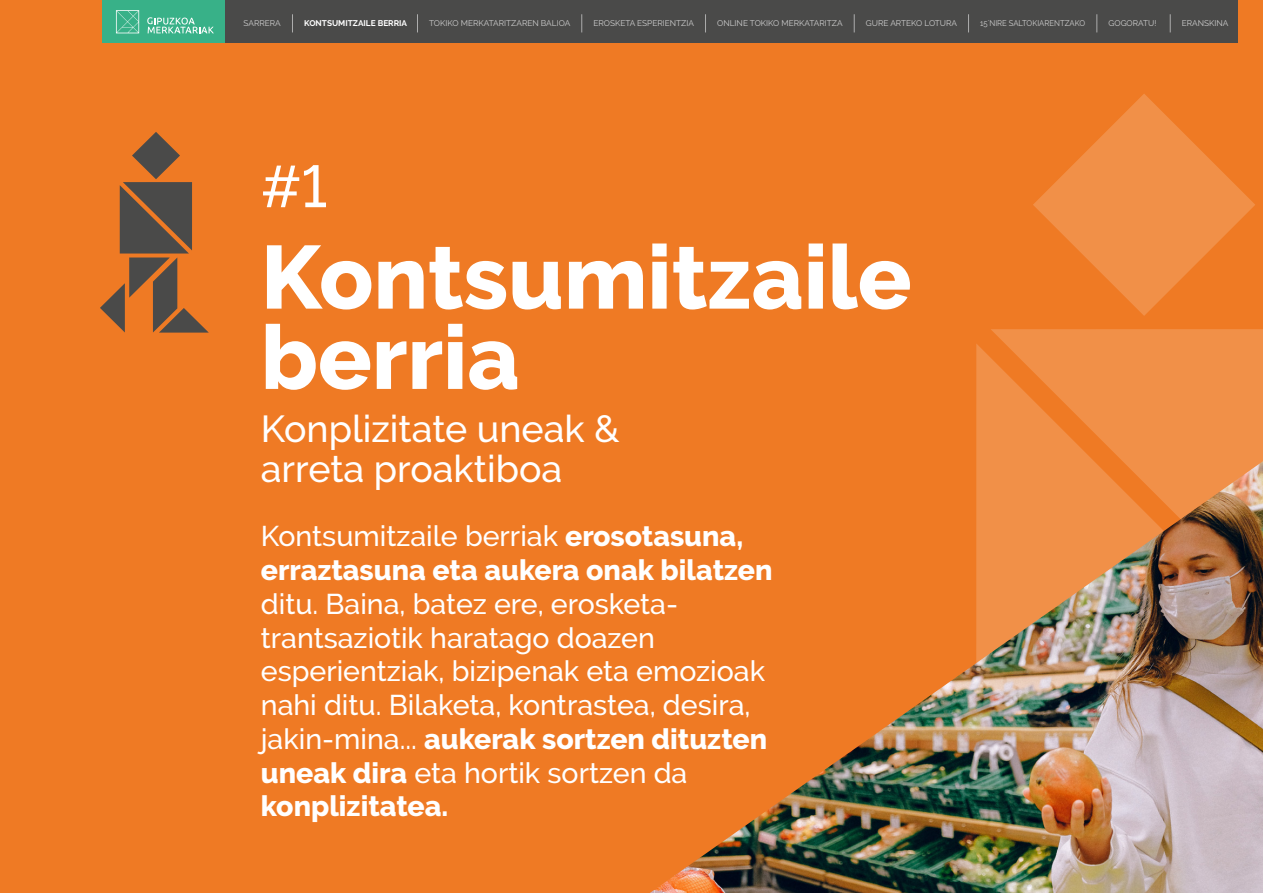
<style>
.page{position:relative;width:1263px;height:893px;background:#ef7a24}
.page>*{position:absolute;margin:0;border:0;box-sizing:border-box;transform-origin:0 0}
.t1{font:800 89.25px/80.2px "Raleway";color:#fff}
.t2{font:500 58.65px "Raleway";color:#fff}
.t3{font:500 37.5px/40.5px "Raleway";color:#fff}
.t4{font:500 28.5px/33.8px "Raleway";color:#fff}
.t5{font:800 28.5px/33.8px "Raleway";color:#fff}
.t6{font:8.25px "Raleway";color:#cfcfcf}
.t7{font:8.25px "Raleway";color:#cfcfcf;scale:.93 1}
.t8{font:700 8.25px "Raleway";color:#fff}
.s1{font-weight:500}
.s2{font-weight:800}
</style>
<div class="page">
<svg style="left:1033px;top:94px;width:222px;height:222px"></svg>
<svg style="left:990px;top:329px;width:273px;height:132px;fill:#f19048"></svg>
<img style="left:650px;top:461px;width:613px;height:432px">
<svg style="left:100px;top:132px;width:109px;height:201px"></svg>
<div style="left:102px;top:0;width:1135px;height:42px;background:#4a4a49"></div>
<div style="left:102px;top:0;width:123px;height:42px;background:#38b188"></div>
<svg style="left:116px;top:10px;width:23px;height:23px"></svg>
<svg style="left:147px;top:17px;width:67px;height:16px"></svg>
<svg style="left:292px;top:14px;width:1px;height:18px"></svg>
<svg style="left:417px;top:14px;width:1px;height:18px"></svg>
<svg style="left:581px;top:14px;width:1px;height:18px"></svg>
<svg style="left:705px;top:14px;width:1px;height:18px"></svg>
<svg style="left:854px;top:14px;width:1px;height:18px"></svg>
<svg style="left:968px;top:14px;width:1px;height:18px"></svg>
<svg style="left:1096px;top:14px;width:1px;height:18px"></svg>
<svg style="left:1170px;top:14px;width:1px;height:18px"></svg>
<p class="t6" style="left:244px;top:19px;width:39px">SARRERA</p>
<p class="t8" style="left:304px;top:19px;width:104px">KONTSUMITZAILE BERRIA</p>
<p class="t6" style="left:429px;top:19px;width:143px">TOKIKO MERKATARITZAREN BALIOA</p>
<p class="t6" style="left:593px;top:19px;width:102px">EROSKETA ESPERIENTZIA</p>
<p class="t6" style="left:717px;top:19px;width:127px">ONLINE TOKIKO MERKATARITZA</p>
<p class="t6" style="left:866px;top:19px;width:93px">GURE ARTEKO LOTURA</p>
<p class="t7" style="left:980px;top:19px;width:114px">15´NIRE SALTOKIARENTZAKO</p>
<p class="t6" style="left:1108px;top:19px;width:49px">GOGORATU!</p>
<p class="t6" style="left:1182px;top:19px;width:48px">ERANSKINA</p>
<h2 class="t2" style="left:261px;top:153px;width:68px">#1</h2>
<h1 class="t1" style="left:261px;top:238px;width:652px">Kontsumitzaile berria</h1>
<h3 class="t3" style="left:261px;top:408px;width:360px">Konplizitate uneak &amp; arreta proaktiboa</h3>
<p class="t5" style="left:261px;top:520px;width:513px"><span class="s1">Kontsumitzaile berriak</span> erosotasuna, erraztasuna eta aukera onak bilatzen</p>
<p class="t4" style="left:261px;top:587px;width:508px">ditu. Baina, batez ere, erosketa&shy;trantsaziotik haratago doazen esperientziak, bizipenak eta emozioak nahi ditu. Bilaketa, kontrastea, desira, jakin-mina... <span class="s2">aukerak sortzen dituzten uneak dira</span> eta hortik sortzen da <span class="s2">konplizitatea.</span></p>
</div>
